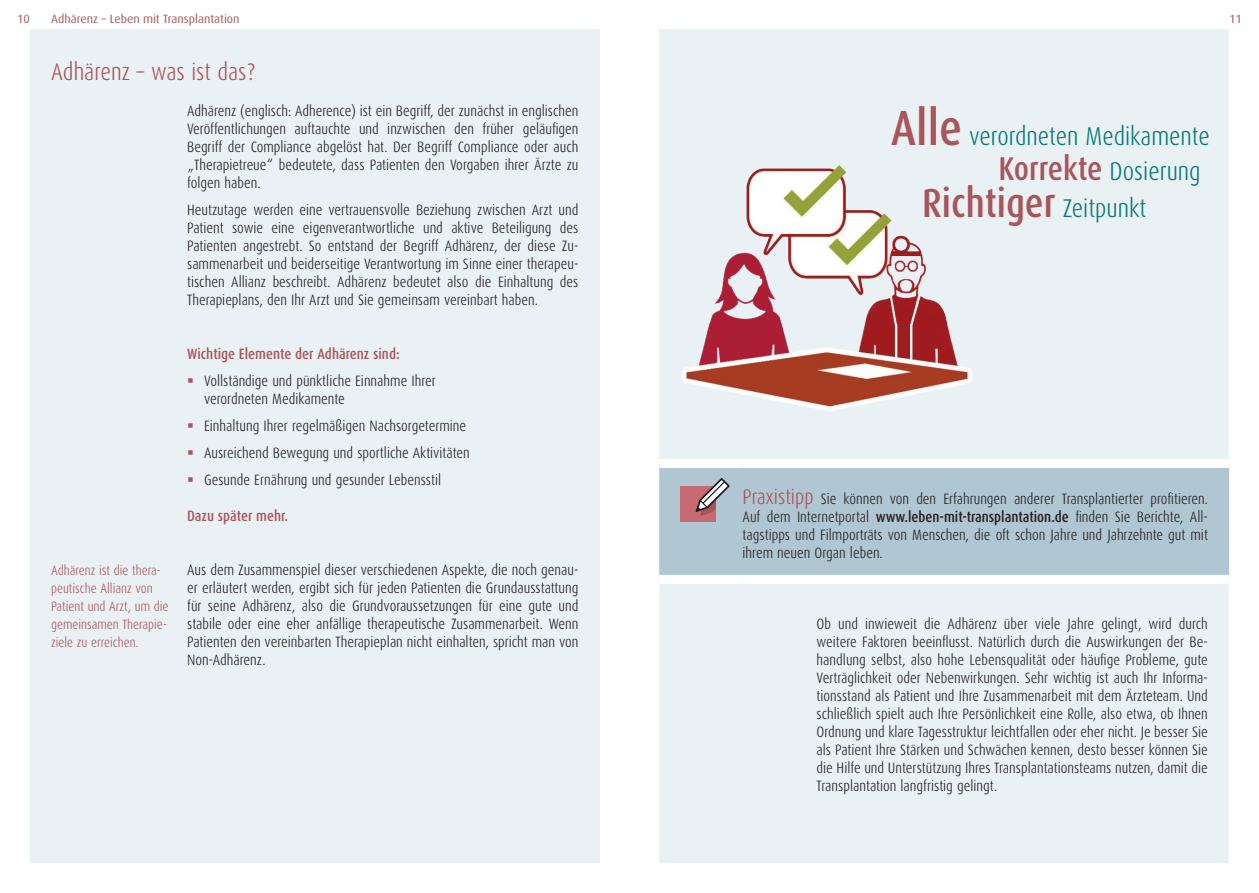
<style>
.page{position:relative;width:1259px;height:893px;background:#fff}
.page>*{position:absolute;margin:0;border:0;box-sizing:border-box;transform-origin:0 0}
.t1{font:500 40.5px "Dax Condensed";color:#a9555a}
.t2{font:300 25.65px/34.5px "Dax Condensed";color:#077876}
.t3{font:300 24px "Dax Condensed";color:#a9555a}
.t4{font:300 15px/18px "Dax Condensed";color:#231f20;text-align:justify}
.t5{font:500 15px "Dax Condensed";color:#a9555a}
.t6{font:300 13.5px/18px "Dax Condensed";color:#a9555a}
.t7{font:12px "Dax";color:#a9555a}
.s1{font-weight:500;font-size:49.5px;color:#a9555a}
.s2{font-weight:500;font-size:33px;color:#a9555a}
.s3{font-weight:300;font-size:25.65px;color:#077876}
.s4{font-size:21px;color:#a9555a}
.s5{font-weight:500}
</style>
<div class="page">
<div style="left:659px;top:30px;width:570px;height:833px;background:#eaf1f5"></div>
<div style="left:30px;top:30px;width:570px;height:833px;background:#eaf1f5"></div>
<div style="left:659px;top:468px;width:570px;height:107px;background:#b0c6d2"></div>
<div style="left:659px;top:459px;width:83px;height:9px;background:#fff"></div>
<div style="left:659px;top:575px;width:83px;height:9px;background:#fff"></div>
<div style="left:742px;top:459px;width:487px;height:9px;background:#fff"></div>
<div style="left:742px;top:575px;width:487px;height:9px;background:#fff"></div>
<div style="left:680px;top:487px;width:36px;height:35px;background:#c66971"></div>
<svg style="left:695px;top:478px;width:34px;height:38px"></svg>
<img style="left:682px;top:165px;width:290px;height:246px">
<p class="t7" style="left:17px;top:13px;width:14px">10</p>
<p class="t7" style="left:51px;top:13px;width:190px">Adhärenz – Leben mit Transplantation</p>
<p class="t7" style="left:1229px;top:13px;width:14px">11</p>
<h3 class="t3" style="left:51px;top:59px;width:206px">Adhärenz – was ist das?</h3>
<p class="t4" style="left:187px;top:102px;width:393px">Adhärenz (englisch: Adherence) ist ein Begriff, der zunächst in englischen Veröffentlichungen auftauchte und inzwischen den früher geläufigen Begriff der Compliance abgelöst hat. Der Begriff Compliance oder auch „Therapietreue“ bedeutete, dass Patienten den Vorgaben ihrer Ärzte zu folgen haben.</p>
<p class="t4" style="left:187px;top:201px;width:393px">Heutzutage werden eine vertrauensvolle Beziehung zwischen Arzt und Patient sowie eine eigenverantwortliche und aktive Beteiligung des Patienten angestrebt. So entstand der Begriff Adhärenz, der diese Zu&shy;sammenarbeit und beiderseitige Verantwortung im Sinne einer therapeu&shy;tischen Allianz beschreibt. Adhärenz bedeutet also die Einhaltung des Therapieplans, den Ihr Arzt und Sie gemeinsam vereinbart haben.</p>
<p class="t5" style="left:187px;top:346px;width:214px">Wichtige Elemente der Adhärenz sind:</p>
<p class="t4" style="left:204px;top:372px;width:233px">Vollständige und pünktliche Einnahme Ihrer verordneten Medikamente</p>
<p class="t4" style="left:204px;top:413px;width:267px;line-height:27px;text-align:left">Einhaltung Ihrer regelmäßigen Nachsorgetermine<br>Ausreichend Bewegung und sportliche Aktivitäten<br>Gesunde Ernährung und gesunder Lebensstil</p>
<p class="t5" style="left:187px;top:508px;width:102px">Dazu später mehr.</p>
<p class="t4" style="left:187px;top:561px;width:393px">Aus dem Zusammenspiel dieser verschiedenen Aspekte, die noch genau&shy;er erläutert werden, ergibt sich für jeden Patienten die Grundausstattung für seine Adhärenz, also die Grundvoraussetzungen für eine gute und stabile oder eine eher anfällige therapeutische Zusammenarbeit. Wenn Patienten den vereinbarten Therapieplan nicht einhalten, spricht man von Non-Adhärenz.</p>
<h2 class="t2" style="left:998px;top:120px;width:213px;text-indent:-107px"><span class="s1">Alle</span> verordneten Medikamente<br><span class="s2">Korrekte</span> Dosierung</h2>
<h1 class="t1" style="left:922px;top:181px;width:225px">Richtiger <span class="s3">Zeitpunkt</span></h1>
<p class="t4" style="left:742px;top:490px;width:467px"><span class="s4">Praxistipp</span> Sie können von den Erfahrungen anderer Transplantierter profitieren.<br>Auf dem Internetportal <span class="s5">www.leben-mit-transplantation.de</span> finden Sie Berichte, All&shy;tagstipps und Filmporträts von Menschen, die oft schon Jahre und Jahrzehnte gut mit ihrem neuen Organ leben.</p>
<p class="t6" style="left:51px;top:562px;width:119px">Adhärenz ist die thera&shy;peutische Allianz von<br>Patient und Arzt, um die gemeinsamen Therapie&shy;ziele zu erreichen.</p>
<p class="t4" style="left:816px;top:615px;width:393px">Ob und inwieweit die Adhärenz über viele Jahre gelingt, wird durch weitere Faktoren beeinflusst. Natürlich durch die Auswirkungen der Be&shy;handlung selbst, also hohe Lebensqualität oder häufige Probleme, gute Verträglichkeit oder Nebenwirkungen. Sehr wichtig ist auch Ihr Informa&shy;tionsstand als Patient und Ihre Zusammenarbeit mit dem Ärzteteam. Und schließlich spielt auch Ihre Persönlichkeit eine Rolle, also etwa, ob Ihnen Ordnung und klare Tagesstruktur leichtfallen oder eher nicht. Je besser Sie als Patient Ihre Stärken und Schwächen kennen, desto besser können Sie die Hilfe und Unterstützung Ihres Transplantationsteams nutzen, damit die Transplantation langfristig gelingt.</p>
</div>
